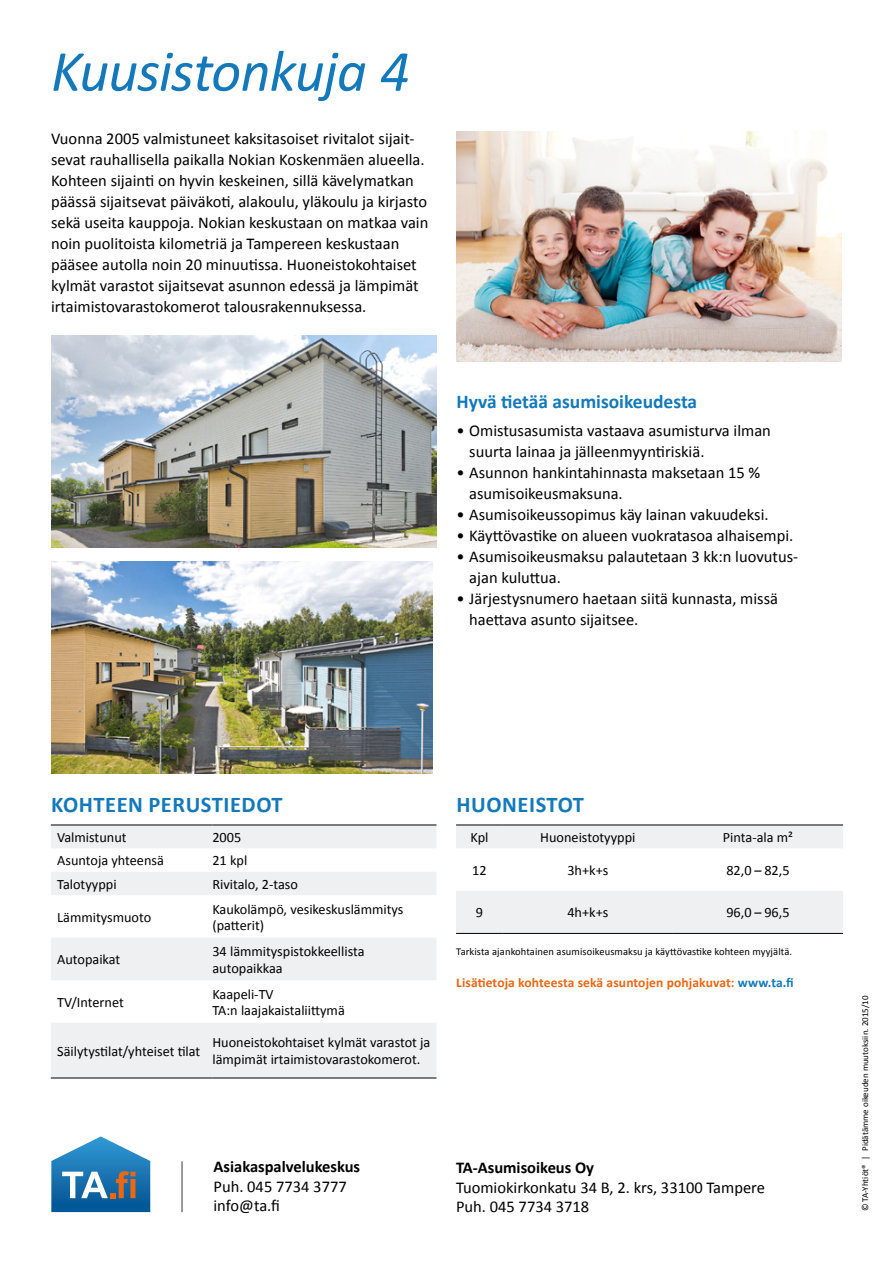
<style>
.page{position:relative;width:893px;height:1263px;background:#fff}
.page>*{position:absolute;margin:0;border:0;box-sizing:border-box;transform-origin:0 0}
.Otsikko1{font:italic 58.5px "Calibri";letter-spacing:-.02em;color:#1379bb}
.Otsikko_2{font:700 22.5px "Calibri";letter-spacing:.025em;color:#1379bb}
.Väliotsikko{font:700 19.5px "Calibri";color:#1379bb}
.leipis{font:16.5px/21px "Calibri";color:#000}
.leipis_bullets{font:16.5px/21px "Calibri";color:#000}
.yhteystiedot{font:16.5px "Calibri";color:#000}
.yhteystiedot-2{font:700 16.5px "Calibri";color:#000}
.taulukko_vasen_tasa{font:14.25px/16.5px "Calibri";color:#000}
.taulukko_keskitetty{font:14.25px "Calibri";color:#000}
.teksti_7pt{font:700 13.5px "Calibri";letter-spacing:.01em;color:#ec6713}
.teksti_7pt-2{font:10.5px "Calibri";letter-spacing:.01em;color:#000}
.teksti_6pt{font:9px "Calibri";color:#000}
.s1{color:#1379bb}
</style>
<div class="page">
<svg style="left:456px;top:826px;width:387px;height:107px"></svg>
<hr style="left:456px;top:825px;width:47px;height:1px;background:#000">
<hr style="left:503px;top:825px;width:170px;height:1px;background:#000">
<hr style="left:673px;top:825px;width:170px;height:1px;background:#000">
<hr style="left:456px;top:933px;width:47px;height:1px;background:#000">
<hr style="left:503px;top:933px;width:170px;height:1px;background:#000">
<hr style="left:673px;top:933px;width:170px;height:1px;background:#000">
<svg style="left:51px;top:824px;width:385px;height:1px"></svg>
<svg style="left:51px;top:826px;width:385px;height:251px;fill:#eff0f1"></svg>
<hr style="left:51px;top:825px;width:161px;height:1px;background:#000">
<hr style="left:212px;top:825px;width:224px;height:1px;background:#000">
<hr style="left:51px;top:1077px;width:161px;height:1px;background:#000">
<hr style="left:212px;top:1077px;width:224px;height:1px;background:#000">
<svg style="left:51px;top:1136px;width:99px;height:76px"></svg>
<hr style="left:181px;top:1161px;width:2px;height:51px;background:#757378">
<img style="left:456px;top:132px;width:386px;height:229px">
<img style="left:51px;top:335px;width:385px;height:213px">
<img style="left:51px;top:561px;width:381px;height:213px">
<p class="Otsikko1" style="left:51px;top:31px;width:360px">Kuusistonkuja 4</p>
<p class="leipis" style="left:51px;top:128px;width:379px">Vuonna 2005 valmistuneet kaksitasoiset rivitalot sijait&shy;sevat rauhallisella paikalla Nokian Koskenmäen alueella.<br>Kohteen sijainti on hyvin keskeinen, sillä kävelymatkan päässä sijaitsevat päiväkoti, alakoulu, yläkoulu ja kirjasto sekä useita kauppoja. Nokian keskustaan on matkaa vain noin puolitoista kilometriä ja Tampereen keskustaan pääsee autolla noin 20 minuutissa. Huoneistokohtaiset kylmät varastot sijaitsevat asunnon edessä ja lämpimät irtaimistovarastokomerot talousrakennuksessa.</p>
<p class="Väliotsikko" style="left:456px;top:389px;width:242px">Hyvä tietää asumisoikeudesta</p>
<p class="leipis_bullets" style="left:469px;top:420px;width:303px;text-indent:-13px">• Omistusasumista vastaava asumisturva ilman suurta lainaa ja jälleenmyyntiriskiä.</p>
<p class="leipis_bullets" style="left:469px;top:462px;width:293px;text-indent:-13px">• Asunnon hankintahinnasta maksetaan 15 % asumisoikeusmaksuna.</p>
<p class="leipis_bullets" style="left:456px;top:504px;width:314px">• Asumisoikeussopimus käy lainan vakuudeksi.</p>
<p class="leipis_bullets" style="left:456px;top:525px;width:338px">• Käyttövastike on alueen vuokratasoa alhaisempi.</p>
<p class="leipis_bullets" style="left:469px;top:546px;width:330px;text-indent:-13px">• Asumisoikeusmaksu palautetaan 3 kk:n luovutus&shy;ajan kuluttua.</p>
<p class="leipis_bullets" style="left:469px;top:588px;width:310px;text-indent:-13px">• Järjestysnumero haetaan siitä kunnasta, missä haettava asunto sijaitsee.</p>
<p class="Otsikko_2" style="left:51px;top:790px;width:233px">KOHTEEN PERUSTIEDOT</p>
<p class="taulukko_vasen_tasa" style="left:57px;top:829px;width:71px">Valmistunut</p>
<p class="taulukko_vasen_tasa" style="left:212px;top:829px;width:30px">2005</p>
<p class="taulukko_vasen_tasa" style="left:57px;top:852px;width:108px">Asuntoja yhteensä</p>
<p class="taulukko_vasen_tasa" style="left:212px;top:852px;width:36px">21 kpl</p>
<p class="taulukko_vasen_tasa" style="left:57px;top:876px;width:61px">Talotyyppi</p>
<p class="taulukko_vasen_tasa" style="left:212px;top:876px;width:87px">Rivitalo, 2-taso</p>
<p class="taulukko_vasen_tasa" style="left:57px;top:909px;width:96px">Lämmitysmuoto</p>
<p class="taulukko_vasen_tasa" style="left:212px;top:900px;width:193px">Kaukolämpö, vesikeskuslämmitys (patterit)</p>
<p class="taulukko_vasen_tasa" style="left:57px;top:951px;width:65px">Autopaikat</p>
<p class="taulukko_vasen_tasa" style="left:212px;top:943px;width:154px">34 lämmityspistokkeellista</p>
<p class="taulukko_vasen_tasa" style="left:212px;top:959px;width:72px">autopaikkaa</p>
<p class="taulukko_vasen_tasa" style="left:57px;top:994px;width:68px">TV/Internet</p>
<p class="taulukko_vasen_tasa" style="left:212px;top:986px;width:63px">Kaapeli-TV</p>
<p class="taulukko_vasen_tasa" style="left:212px;top:1002px;width:134px">TA:n laajakaistaliittymä</p>
<p class="taulukko_vasen_tasa" style="left:57px;top:1042px;width:145px">Säilytystilat/yhteiset tilat</p>
<p class="taulukko_vasen_tasa" style="left:212px;top:1034px;width:219px">Huoneistokohtaiset kylmät varastot ja lämpimät irtaimistovarastokomerot.</p>
<p class="Otsikko_2" style="left:456px;top:790px;width:129px">HUONEISTOT</p>
<p class="taulukko_keskitetty" style="left:470px;top:828px;width:19px">Kpl</p>
<p class="taulukko_keskitetty" style="left:540px;top:828px;width:97px">Huoneistotyyppi</p>
<p class="taulukko_keskitetty" style="left:723px;top:828px;width:72px">Pinta-ala m²</p>
<p class="taulukko_keskitetty" style="left:472px;top:861px;width:16px">12</p>
<p class="taulukko_keskitetty" style="left:567px;top:861px;width:42px">3h+k+s</p>
<p class="taulukko_keskitetty" style="left:726px;top:861px;width:65px">82,0 – 82,5</p>
<p class="taulukko_keskitetty" style="left:476px;top:903px;width:9px">9</p>
<p class="taulukko_keskitetty" style="left:567px;top:903px;width:42px">4h+k+s</p>
<p class="taulukko_keskitetty" style="left:726px;top:903px;width:65px">96,0 – 96,5</p>
<p class="teksti_7pt-2" style="left:456px;top:945px;width:337px">Tarkista ajankohtainen asumisoikeusmaksu ja käyttövastike kohteen myyjältä.</p>
<p class="teksti_7pt" style="left:456px;top:973px;width:339px">Lisätietoja kohteesta sekä asuntojen pohjakuvat: <span class="s1">www.ta.fi</span></p>
<p class="yhteystiedot-2" style="left:214px;top:1156px;width:148px">Asiakaspalvelukeskus</p>
<p class="yhteystiedot" style="left:214px;top:1176px;width:135px">Puh. 045 7734 3777</p>
<p class="yhteystiedot" style="left:214px;top:1195px;width:68px">info@ta.fi</p>
<p class="yhteystiedot-2" style="left:456px;top:1157px;width:140px">TA-Asumisoikeus Oy</p>
<p class="yhteystiedot" style="left:456px;top:1177px;width:310px">Tuomiokirkonkatu 34 B, 2. krs, 33100 Tampere</p>
<p class="yhteystiedot" style="left:456px;top:1196px;width:135px">Puh. 045 7734 3718</p>
<p class="teksti_6pt" style="left:859px;top:1211px;width:217px;rotate:-90deg">© TA-Yhtiöt® | Pidätämme oikeuden muutoksiin. 2015/10</p>
</div>
